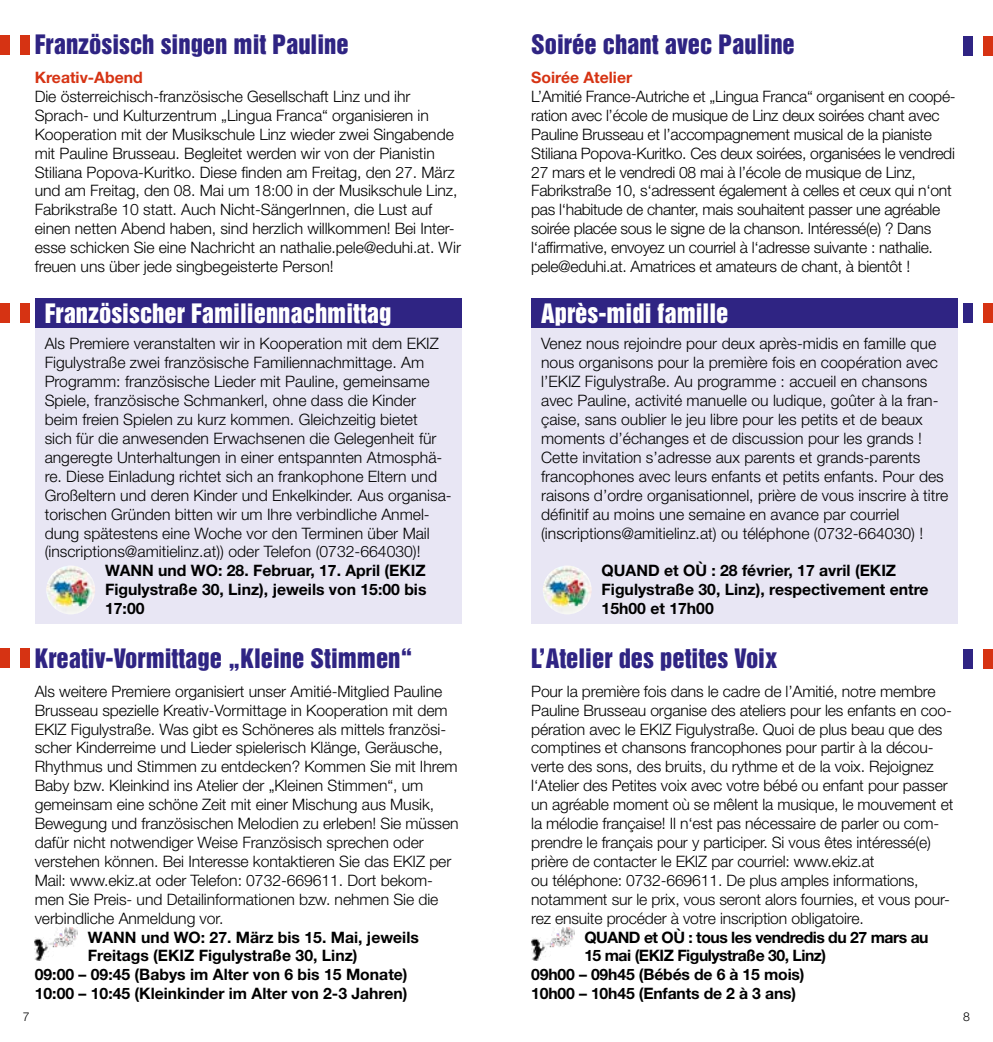
<style>
.page{position:relative;width:993px;height:1042px;background:#fff}
.page>*{position:absolute;margin:0;border:0;box-sizing:border-box;transform-origin:0 0}
.t1{font:24.5px "Helvetica Inserat";color:#2f2483}
.t2{font:24.5px "Helvetica Inserat";color:#fff}
.t3{font:300 15.75px/18.9px "Helvetica Neue LT Std";letter-spacing:-.005em;color:#000}
.t4{font:700 15.75px/18.9px "Helvetica Neue LT Std";color:#000;text-align:justify}
.t5{font:700 15.75px "Helvetica Neue LT Std";letter-spacing:-.03em;color:#000}
.t6{font:700 15.75px "Helvetica Neue LT Std";color:#d63313}
.t7{font:300 12.25px "Helvetica Neue LT Std";color:#000}
</style>
<div class="page">
<div style="left:0;top:35px;width:10px;height:20px;background:#d63313"></div>
<div style="left:20px;top:35px;width:10px;height:20px;background:#d63313"></div>
<div style="left:0;top:648px;width:10px;height:20px;background:#d63313"></div>
<div style="left:20px;top:648px;width:10px;height:20px;background:#d63313"></div>
<div style="left:962px;top:36px;width:10px;height:20px;background:#2f2483"></div>
<div style="left:982px;top:36px;width:10px;height:20px;background:#d63313"></div>
<div style="left:962px;top:649px;width:10px;height:20px;background:#2f2483"></div>
<div style="left:982px;top:649px;width:10px;height:20px;background:#d63313"></div>
<div style="left:35px;top:328px;width:426px;height:296px;background:#e8e6f4"></div>
<div style="left:35px;top:298px;width:426px;height:30px;background:#2f2483"></div>
<div style="left:531px;top:328px;width:426px;height:296px;background:#e8e6f4"></div>
<div style="left:531px;top:298px;width:426px;height:30px;background:#2f2483"></div>
<div style="left:0;top:303px;width:10px;height:20px;background:#d63313"></div>
<div style="left:20px;top:303px;width:10px;height:20px;background:#d63313"></div>
<div style="left:962px;top:303px;width:10px;height:20px;background:#2f2483"></div>
<div style="left:982px;top:303px;width:10px;height:20px;background:#d63313"></div>
<img style="left:46px;top:565px;width:49px;height:49px;border-radius:24px">
<img style="left:542px;top:565px;width:49px;height:49px;border-radius:24px">
<img style="left:35px;top:927px;width:43px;height:34px">
<img style="left:531px;top:927px;width:43px;height:34px">
<h1 class="t1" style="left:35px;top:30px;width:315px">Französisch singen mit Pauline</h1>
<p class="t6" style="left:35px;top:68px;width:109px">Kreativ-Abend</p>
<p class="t3" style="left:35px;top:86px;width:427px">Die österreichisch-französische Gesellschaft Linz und ihr Sprach- und Kulturzentrum „Lingua Franca“ organisieren in Kooperation mit der Musikschule Linz wieder zwei Singabende mit Pauline Brusseau. Begleitet werden wir von der Pianistin Stiliana Popova-Kuritko. Diese finden am Freitag, den 27. März und am Freitag, den 08. Mai um 18:00 in der Musikschule Linz, Fabrikstraße 10 statt. Auch Nicht-SängerInnen, die Lust auf einen netten Abend haben, sind herzlich willkommen! Bei Inter&shy;esse schicken Sie eine Nachricht an nathalie.pele@eduhi.at. Wir freuen uns über jede singbegeisterte Person!</p>
<h1 class="t2" style="left:45px;top:299px;width:348px">Französischer Familiennachmittag</h1>
<p class="t3" style="left:45px;top:334px;width:408px">Als Premiere veranstalten wir in Kooperation mit dem EKIZ Figulystraße zwei französische Familiennachmittage. Am Programm: französische Lieder mit Pauline, gemeinsame Spiele, französische Schmankerl, ohne dass die Kinder beim freien Spielen zu kurz kommen. Gleichzeitig bietet<br>sich für die anwesenden Erwachsenen die Gelegenheit für angeregte Unterhaltungen in einer entspannten Atmosphä&shy;re. Diese Einladung richtet sich an frankophone Eltern und Großeltern und deren Kinder und Enkelkinder. Aus organisa&shy;torischen Gründen bitten wir um Ihre verbindliche Anmel&shy;dung spätestens eine Woche vor den Terminen über Mail (inscriptions@amitielinz.at)) oder Telefon (0732-664030)!</p>
<p class="t4" style="left:105px;top:561px;width:323px">WANN und WO: 28. Februar, 17. April (EKIZ Figulystraße 30, Linz), jeweils von 15:00 bis 17:00</p>
<h1 class="t1" style="left:35px;top:644px;width:379px">Kreativ-Vormittage „Kleine Stimmen“</h1>
<p class="t3" style="left:35px;top:681px;width:425px">Als weitere Premiere organisiert unser Amitié-Mitglied Pauline Brusseau spezielle Kreativ-Vormittage in Kooperation mit dem EKIZ Figulystraße. Was gibt es Schöneres als mittels französi&shy;scher Kinderreime und Lieder spielerisch Klänge, Geräusche, Rhythmus und Stimmen zu entdecken? Kommen Sie mit Ihrem Baby bzw. Kleinkind ins Atelier der „Kleinen Stimmen“, um gemeinsam eine schöne Zeit mit einer Mischung aus Musik, Bewegung und französischen Melodien zu erleben! Sie müssen dafür nicht notwendiger Weise Französisch sprechen oder verstehen können. Bei Interesse kontaktieren Sie das EKIZ per Mail: www.ekiz.at oder Telefon: 0732-669611. Dort bekom&shy;men Sie Preis- und Detailinformationen bzw. nehmen Sie die verbindliche Anmeldung vor.</p>
<p class="t4" style="left:88px;top:927px;width:332px">WANN und WO: 27. März bis 15. Mai, jeweils</p>
<p class="t4" style="left:88px;top:946px;width:271px">Freitags (EKIZ Figulystraße 30, Linz)</p>
<p class="t4" style="left:35px;top:965px;width:374px">09:00 – 09:45 (Babys im Alter von 6 bis 15 Monate)</p>
<p class="t4" style="left:35px;top:984px;width:374px">10:00 – 10:45 (Kleinkinder im Alter von 2-3 Jahren)</p>
<h1 class="t1" style="left:531px;top:30px;width:265px">Soirée chant avec Pauline</h1>
<p class="t6" style="left:531px;top:68px;width:102px">Soirée Atelier</p>
<p class="t3" style="left:531px;top:86px;width:426px">L’Amitié France-Autriche et „Lingua Franca“ organisent en coopé&shy;ration avec l’école de musique de Linz deux soirées chant avec Pauline Brusseau et l’accompagnement musical de la pianiste Stiliana Popova-Kuritko. Ces deux soirées, organisées le vendredi 27 mars et le vendredi 08 mai à l’école de musique de Linz, Fabrikstraße 10, s‘adressent également à celles et ceux qui n‘ont pas l‘habitude de chanter, mais souhaitent passer une agréable soirée placée sous le signe de la chanson. Intéressé(e) ? Dans l‘affirmative, envoyez un courriel à l‘adresse suivante : nathalie. pele@eduhi.at. Amatrices et amateurs de chant, à bientôt !</p>
<h1 class="t2" style="left:541px;top:299px;width:189px">Après-midi famille</h1>
<p class="t3" style="left:541px;top:334px;width:408px">Venez nous rejoindre pour deux après-midis en famille que nous organisons pour la première fois en coopération avec l’EKIZ Figulystraße. Au programme : accueil en chansons avec Pauline, activité manuelle ou ludique, goûter à la fran&shy;çaise, sans oublier le jeu libre pour les petits et de beaux moments d’échanges et de discussion pour les grands !<br>Cette invitation s’adresse aux parents et grands-parents francophones avec leurs enfants et petits enfants. Pour des raisons d’ordre organisationnel, prière de vous inscrire à titre définitif au moins une semaine en avance par courriel (inscriptions@amitielinz.at) ou téléphone (0732-664030) !</p>
<p class="t4" style="left:601px;top:561px;width:328px;text-align:left">QUAND et OÙ : 28 février, 17 avril (EKIZ<br>Figulystraße 30, Linz), respectivement entre<br>15h00 et 17h00</p>
<h1 class="t1" style="left:531px;top:644px;width:247px">L’Atelier des petites Voix</h1>
<p class="t3" style="left:531px;top:681px;width:423px">Pour la première fois dans le cadre de l’Amitié, notre membre Pauline Brusseau organise des ateliers pour les enfants en coo&shy;pération avec le EKIZ Figulystraße. Quoi de plus beau que des comptines et chansons francophones pour partir à la décou&shy;verte des sons, des bruits, du rythme et de la voix. Rejoignez l‘Atelier des Petites voix avec votre bébé ou enfant pour passer un agréable moment où se mêlent la musique, le mouvement et la mélodie française! Il n‘est pas nécessaire de parler ou com&shy;prendre le français pour y participer. Si vous êtes intéressé(e) prière de contacter le EKIZ par courriel: www.ekiz.at<br>ou téléphone: 0732-669611. De plus amples informations, notamment sur le prix, vous seront alors fournies, et vous pour&shy;rez ensuite procéder à votre inscription obligatoire.</p>
<p class="t5" style="left:584px;top:927px;width:345px">QUAND et OÙ : tous les vendredis du 27 mars au</p>
<p class="t5" style="left:584px;top:946px;width:243px">15 mai (EKIZ Figulystraße 30, Linz)</p>
<p class="t4" style="left:531px;top:965px;width:275px">09h00 – 09h45 (Bébés de 6 à 15 mois)</p>
<p class="t4" style="left:531px;top:984px;width:266px">10h00 – 10h45 (Enfants de 2 à 3 ans)</p>
<p class="t7" style="left:23px;top:1009px;width:8px">7</p>
<p class="t7" style="left:962px;top:1009px;width:8px">8</p>
</div>
